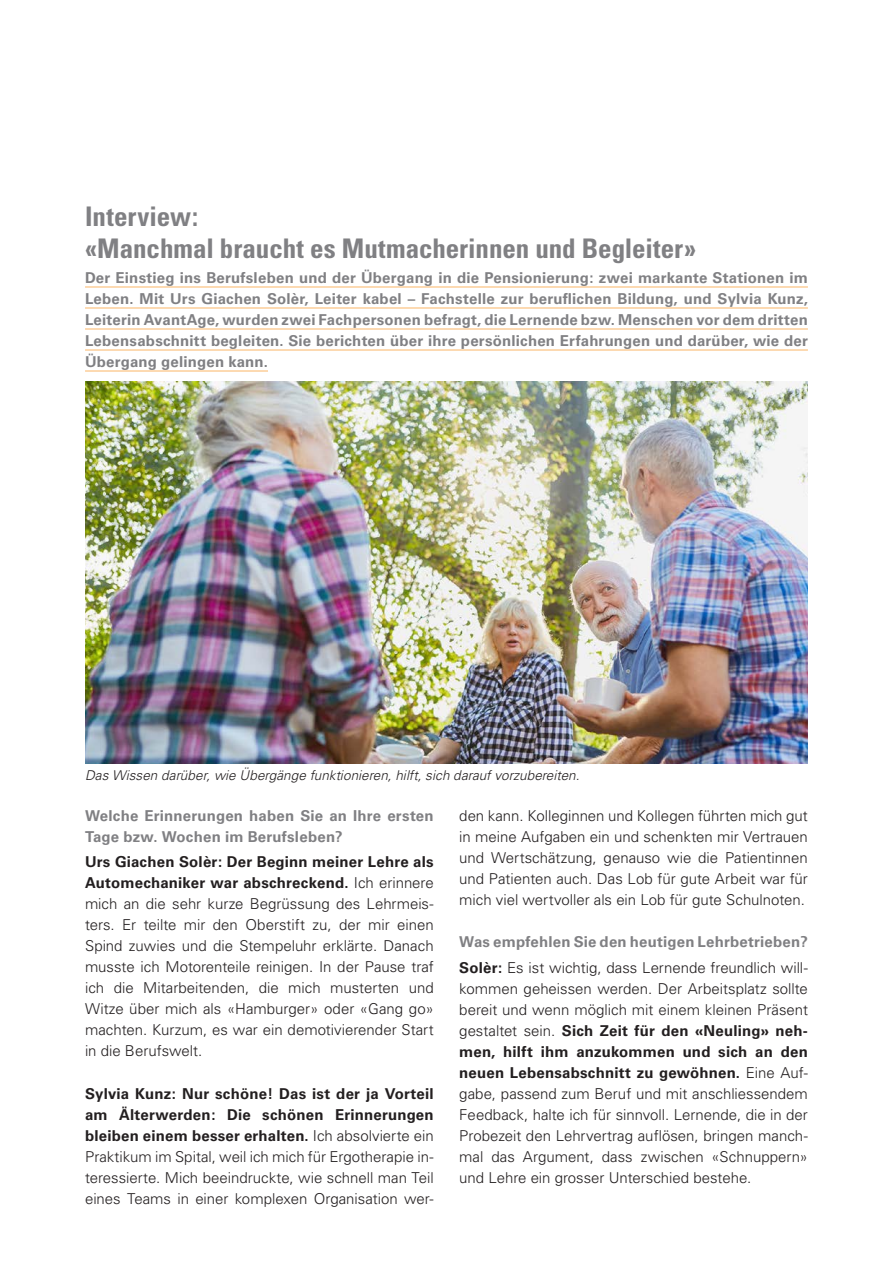
<style>
.page{position:relative;width:893px;height:1263px;background:#fff}
.page>*{position:absolute;margin:0;border:0;box-sizing:border-box;transform-origin:0 0}
.zwischentitel{font:700 condensed 27px/32.4px "Univers";color:#808083}
.text{font:300 15px/21px "Univers";color:#231f20;text-align:justify}
.Lead_Spaltenspanne{font:700 15px/21px "Univers";letter-spacing:.01em;color:#808083;text-align:justify}
.Interview_Frage{font:700 15px/21px "Univers";letter-spacing:.015em;color:#808083}
.legende_01{font:italic 300 13.5px "Univers";letter-spacing:.005em;color:#231f20}
.s1{font-weight:700}
</style>
<div class="page">
<hr style="left:85px;top:287px;width:723px;height:1px;background:#fbb566">
<hr style="left:85px;top:308px;width:723px;height:1px;background:#fbb566">
<hr style="left:85px;top:329px;width:723px;height:1px;background:#fbb566">
<hr style="left:85px;top:350px;width:723px;height:1px;background:#fbb566">
<hr style="left:85px;top:371px;width:183px;height:1px;background:#fbb566">
<img style="left:85px;top:382px;width:723px;height:381px">
<p class="zwischentitel" style="left:85px;top:200px;width:612px">Interview:<br>«Manchmal braucht es Mutmacherinnen und Begleiter»</p>
<p class="Lead_Spaltenspanne" style="left:85px;top:268px;width:724px">Der Einstieg ins Berufsleben und der Übergang in die Pensionierung: zwei markante Stationen im Leben. Mit Urs Giachen Solèr, Leiter kabel – Fachstelle zur beruflichen Bildung, und Sylvia Kunz, Leiterin AvantAge, wurden zwei Fachpersonen befragt, die Lernende bzw. Menschen vor dem dritten Lebensabschnitt begleiten. Sie berichten über ihre persönlichen Erfahrungen und darüber, wie der Übergang gelingen kann.</p>
<p class="legende_01" style="left:85px;top:767px;width:496px">Das Wissen darüber, wie Übergänge funktionieren, hilft, sich darauf vorzubereiten.</p>
<p class="Interview_Frage" style="left:85px;top:805px;width:350px">Welche Erinnerungen haben Sie an Ihre ersten<br>Tage bzw. Wochen im Berufsleben?</p>
<p class="text" style="left:85px;top:851px;width:350px"><span class="s1">Urs Giachen Solèr: Der Beginn meiner Lehre als Automechaniker war abschreckend.</span> Ich erinnere mich an die sehr kurze Begrüssung des Lehrmeis&shy;ters. Er teilte mir den Oberstift zu, der mir einen Spind zuwies und die Stempeluhr erklärte. Danach musste ich Motorenteile reinigen. In der Pause traf ich die Mitarbeitenden, die mich musterten und Witze über mich als «Hamburger» oder «Gang go» machten. Kurzum, es war ein demotivierender Start in die Berufswelt.</p>
<p class="text" style="left:85px;top:1083px;width:350px"><span class="s1">Sylvia Kunz: Nur schöne! Das ist der ja Vorteil am Älterwerden: Die schönen Erinnerungen bleiben einem besser erhalten.</span> Ich absolvierte ein Praktikum im Spital, weil ich mich für Ergotherapie in&shy;teressierte. Mich beeindruckte, wie schnell man Teil eines Teams in einer komplexen Organisation wer-</p>
<p class="text" style="left:459px;top:805px;width:350px">den kann. Kolleginnen und Kollegen führten mich gut in meine Aufgaben ein und schenkten mir Vertrauen und Wertschätzung, genauso wie die Patientinnen und Patienten auch. Das Lob für gute Arbeit war für mich viel wertvoller als ein Lob für gute Schulnoten.</p>
<p class="Interview_Frage" style="left:459px;top:932px;width:350px">Was empfehlen Sie den heutigen Lehrbetrieben?</p>
<p class="text" style="left:459px;top:957px;width:350px"><span class="s1">Solèr:</span> Es ist wichtig, dass Lernende freundlich will&shy;kommen geheissen werden. Der Arbeitsplatz sollte bereit und wenn möglich mit einem kleinen Präsent gestaltet sein. <span class="s1">Sich Zeit für den «Neuling» neh&shy;men, hilft ihm anzukommen und sich an den neuen Lebensabschnitt zu gewöhnen.</span> Eine Auf&shy;gabe, passend zum Beruf und mit anschliessendem Feedback, halte ich für sinnvoll. Lernende, die in der Probezeit den Lehrvertrag auflösen, bringen manch&shy;mal das Argument, dass zwischen «Schnuppern» und Lehre ein grosser Unterschied bestehe.</p>
</div>
